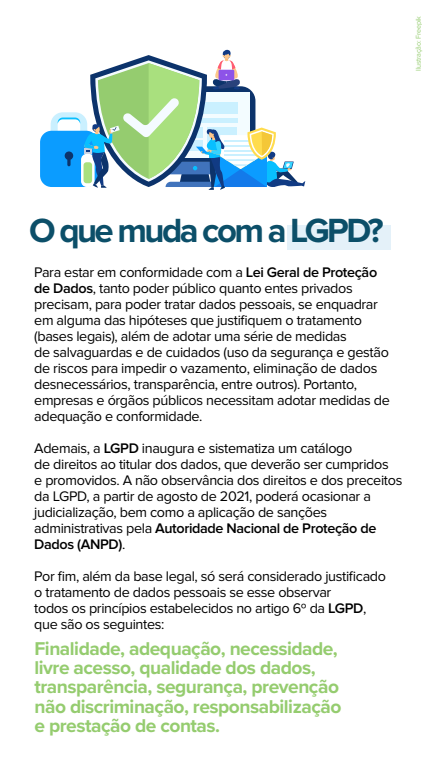
<style>
.page{position:relative;width:432px;height:768px;background:#fff}
.page>*{position:absolute;margin:0;border:0;box-sizing:border-box;transform-origin:0 0}
.t1{font:700 34.8px "Proxima Nova";letter-spacing:-.075em;color:#0c4f69}
.t2{font:700 19.2px/19.2px "Proxima Nova";letter-spacing:-.025em;color:#95cc6f}
.t3{font:14.4px/16px "Proxima Nova";letter-spacing:-.025em;color:#000}
.t4{font:7.2px "Proxima Nova";letter-spacing:-.025em;color:#95cc6f}
.s1{font-weight:600}
</style>
<div class="page">
<div style="left:287px;top:225px;width:103px;height:25px;background:#e4f1f9"></div>
<div style="left:40px;top:131px;width:58px;height:56px;background:#0b9cff;border-radius:12px"></div>
<svg style="left:51px;top:49px;width:254px;height:141px"></svg>
<p class="t4" style="left:414px;top:71px;width:56px;rotate:-90deg">Ilustração: Freepik</p>
<h1 class="t1" style="left:29px;top:204px;width:356px">O que muda com a LGPD?</h1>
<p class="t3" style="left:34px;top:264px;width:357px">Para estar em conformidade com a <span class="s1">Lei Geral de Proteção de Dados</span>, tanto poder público quanto entes privados precisam, para poder tratar dados pessoais, se enquadrar em alguma das hipóteses que justifiquem o tratamento (bases legais), além de adotar uma série de medidas<br>de salvaguardas e de cuidados (uso da segurança e gestão de riscos para impedir o vazamento, eliminação de dados desnecessários, transparência, entre outros). Portanto, empresas e órgãos públicos necessitam adotar medidas de adequação e conformidade.</p>
<p class="t3" style="left:34px;top:440px;width:370px">Ademais, a <span class="s1">LGPD</span> inaugura e sistematiza um catálogo<br>de direitos ao titular dos dados, que deverão ser cumpridos<br>e promovidos. A não observância dos direitos e dos preceitos da LGPD, a partir de agosto de 2021, poderá ocasionar a judicialização, bem como a aplicação de sanções administrativas pela <span class="s1">Autoridade Nacional de Proteção de Dados (ANPD)</span>.</p>
<p class="t3" style="left:34px;top:568px;width:353px">Por fim, além da base legal, só será considerado justificado o tratamento de dados pessoais se esse observar<br>todos os princípios estabelecidos no artigo 6º da <span class="s1">LGPD</span>, que são os seguintes:</p>
<h2 class="t2" style="left:34px;top:638px;width:308px">Finalidade, adequação, necessidade, livre acesso, qualidade dos dados, transparência, segurança, prevenção não discriminação, responsabilização e prestação de contas.</h2>
</div>
